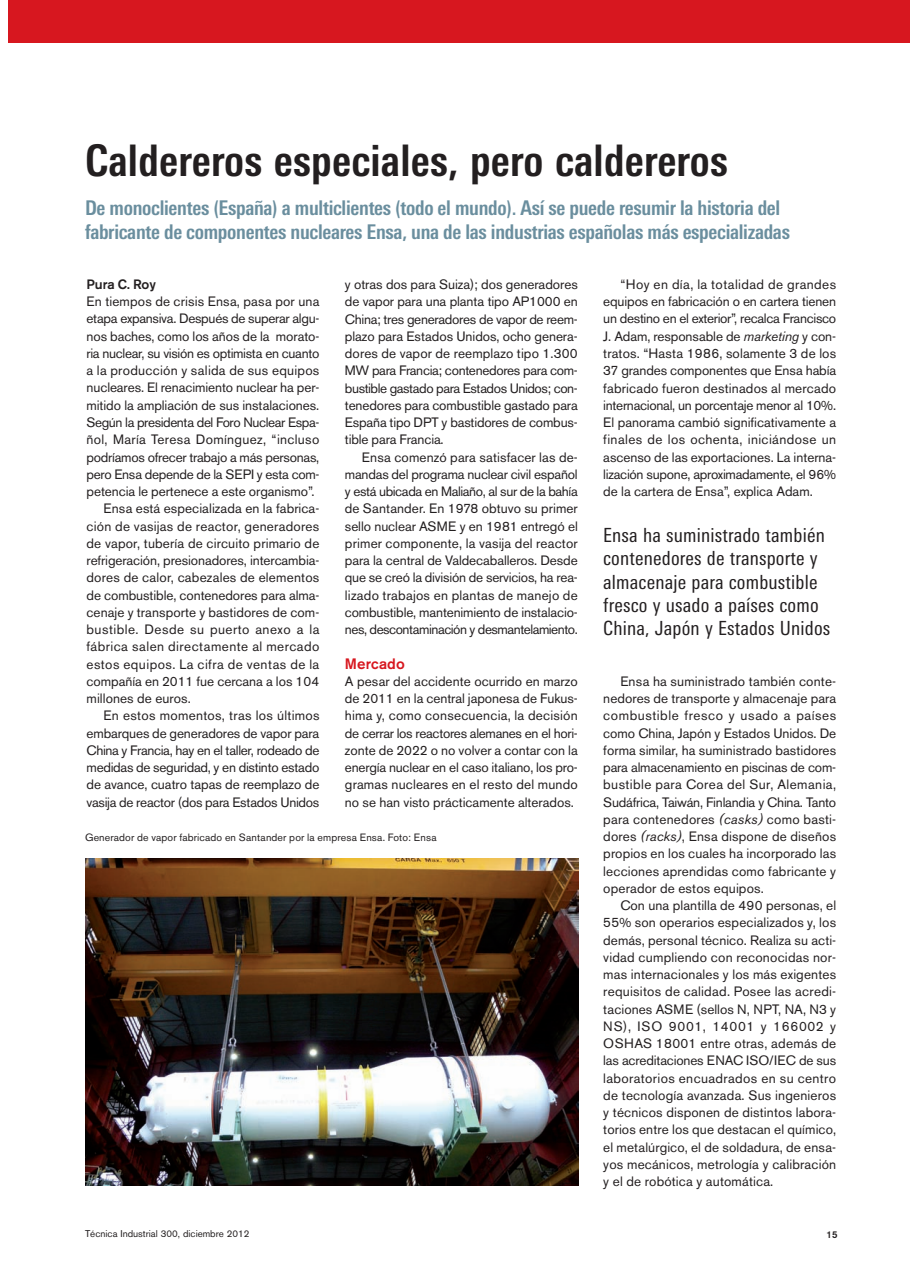
<style>
.page{position:relative;width:910px;height:1280px;background:#fff}
.page>*{position:absolute;margin:0;border:0;box-sizing:border-box;transform-origin:0 0}
.t1{font:700 condensed 43.5px "LT Univers";letter-spacing:.005em;color:#231f20}
.t2{font:700 condensed 20.25px/24px "LT Univers";letter-spacing:-.015em;color:#6a8e9e}
.t3{font:condensed 19.5px/23.2px "LT Univers";letter-spacing:.01em;color:#231f20}
.t4{font:500 15px "Akzidenz Grotesk BE";letter-spacing:.01em;color:#d7171f}
.t5{font:13.5px/17.2px "Akzidenz Grotesk BE";letter-spacing:-.005em;color:#231f20;text-align:justify}
.t6{font:13.5px "Akzidenz Grotesk BE";letter-spacing:-.025em;color:#231f20}
.t7{font:13.5px "Akzidenz Grotesk BE";letter-spacing:.02em;color:#231f20}
.t8{font:13.5px "Akzidenz Grotesk BE";letter-spacing:.035em;color:#231f20}
.t9{font:13.5px "Akzidenz Grotesk BE";letter-spacing:-.03em;color:#231f20}
.t10{font:13.5px "Akzidenz Grotesk BE";letter-spacing:.025em;color:#231f20}
.t11{font:13.5px "Akzidenz Grotesk BE";letter-spacing:.015em;color:#231f20}
.t12{font:13.5px "Akzidenz Grotesk BE";letter-spacing:.03em;color:#231f20}
.t13{font:500 13.5px "Akzidenz Grotesk BE";letter-spacing:-.005em;color:#231f20}
.t14{font:10.5px "Akzidenz Grotesk BE";letter-spacing:.01em;color:#231f20}
.t15{font:9.75px "Akzidenz Grotesk BE";color:#231f20}
.t16{font:500 9.75px "Akzidenz Grotesk BE";color:#231f20}
.s1{font-style:italic}
</style>
<div class="page">
<div style="left:9px;top:0;width:901px;height:43px;background:#d7171f"></div>
<img style="left:85px;top:858px;width:493px;height:327px">
<h1 class="t1" style="left:85px;top:143px;width:644px">Caldereros especiales, pero caldereros</h1>
<h2 class="t2" style="left:85px;top:197px;width:706px">De monoclientes (España) a multiclientes (todo el mundo). Así se puede resumir la historia del fabricante de componentes nucleares Ensa, una de las industrias españolas más especializadas</h2>
<p class="t13" style="left:87px;top:279px;width:71px">Pura C. Roy</p>
<p class="t5" style="left:87px;top:294px;width:234px">En tiempos de crisis Ensa, pasa por una</p>
<p class="t5" style="left:87px;top:312px;width:234px">etapa expansiva. Después de superar algu-</p>
<p class="t5" style="left:87px;top:329px;width:234px">nos baches, como los años de la morato-</p>
<p class="t6" style="left:87px;top:348px;width:234px">ria nuclear, su visión es optimista en cuanto</p>
<p class="t7" style="left:87px;top:366px;width:234px">a la producción y salida de sus equipos</p>
<p class="t5" style="left:87px;top:381px;width:234px">nucleares. El renacimiento nuclear ha per-</p>
<p class="t5" style="left:87px;top:398px;width:234px">mitido la ampliación de sus instalaciones.</p>
<p class="t9" style="left:87px;top:417px;width:234px">Según la presidenta del Foro Nuclear Espa-</p>
<p class="t10" style="left:87px;top:435px;width:234px">ñol, María Teresa Domínguez, “incluso</p>
<p class="t5" style="left:87px;top:450px;width:234px">podríamos ofrecer trabajo a más personas,</p>
<p class="t6" style="left:87px;top:469px;width:234px">pero Ensa depende de la SEPI y esta com-</p>
<p class="t5" style="left:87px;top:484px;width:230px">petencia le pertenece a este organismo”.</p>
<p class="t5" style="left:104px;top:501px;width:217px">Ensa está especializada en la fabrica-</p>
<p class="t7" style="left:87px;top:521px;width:234px">ción de vasijas de reactor, generadores</p>
<p class="t5" style="left:87px;top:536px;width:234px">de vapor, tubería de circuito primario de</p>
<p class="t5" style="left:87px;top:553px;width:234px">refrigeración, presionadores, intercambia-</p>
<p class="t11" style="left:87px;top:573px;width:234px">dores de calor, cabezales de elementos</p>
<p class="t5" style="left:87px;top:588px;width:234px">de combustible, contenedores para alma-</p>
<p class="t5" style="left:87px;top:605px;width:234px">cenaje y transporte y bastidores de com-</p>
<p class="t8" style="left:87px;top:624px;width:234px">bustible. Desde su puerto anexo a la</p>
<p class="t8" style="left:87px;top:642px;width:234px">fábrica salen directamente al mercado</p>
<p class="t12" style="left:87px;top:659px;width:234px">estos equipos. La cifra de ventas de la</p>
<p class="t5" style="left:87px;top:674px;width:234px">compañía en 2011 fue cercana a los 104</p>
<p class="t5" style="left:87px;top:691px;width:106px">millones de euros.</p>
<p class="t7" style="left:104px;top:711px;width:217px">En estos momentos, tras los últimos</p>
<p class="t5" style="left:87px;top:726px;width:234px">embarques de generadores de vapor para</p>
<p class="t6" style="left:87px;top:745px;width:234px">China y Francia, hay en el taller, rodeado de</p>
<p class="t5" style="left:87px;top:760px;width:234px">medidas de seguridad, y en distinto estado</p>
<p class="t5" style="left:87px;top:777px;width:234px">de avance, cuatro tapas de reemplazo de</p>
<p class="t5" style="left:87px;top:795px;width:234px">vasija de reactor (dos para Estados Unidos</p>
<p class="t5" style="left:345px;top:277px;width:234px">y otras dos para Suiza); dos generadores de vapor para una planta tipo AP1000 en China; tres generadores de vapor de reem&shy;plazo para Estados Unidos, ocho genera&shy;dores de vapor de reemplazo tipo 1.300<br>MW para Francia; contenedores para com&shy;bustible gastado para Estados Unidos; con&shy;tenedores para combustible gastado para España tipo DPT y bastidores de combus&shy;tible para Francia.</p>
<p class="t5" style="left:345px;top:450px;width:234px;text-indent:17px">Ensa comenzó para satisfacer las de&shy;mandas del programa nuclear civil español y está ubicada en Maliaño, al sur de la bahía de Santander. En 1978 obtuvo su primer sello nuclear ASME y en 1981 entregó el primer componente, la vasija del reactor para la central de Valdecaballeros. Desde que se creó la división de servicios, ha rea&shy;lizado trabajos en plantas de manejo de combustible, mantenimiento de instalacio&shy;nes, descontaminación y desmantelamiento.</p>
<p class="t4" style="left:345px;top:658px;width:62px">Mercado</p>
<p class="t5" style="left:345px;top:674px;width:234px">A pesar del accidente ocurrido en marzo de 2011 en la central japonesa de Fukus&shy;hima y, como consecuencia, la decisión de cerrar los reactores alemanes en el hori&shy;zonte de 2022 o no volver a contar con la energía nuclear en el caso italiano, los pro&shy;gramas nucleares en el resto del mundo no se han visto prácticamente alterados.</p>
<p class="t14" style="left:85px;top:834px;width:353px">Generador de vapor fabricado en Santander por la empresa Ensa. Foto: Ensa</p>
<p class="t5" style="left:603px;top:277px;width:234px;text-indent:17px">“Hoy en día, la totalidad de grandes equipos en fabricación o en cartera tienen un destino en el exterior”, recalca Francisco J. Adam, responsable de <span class="s1">marketing</span> y con&shy;tratos. “Hasta 1986, solamente 3 de los 37 grandes componentes que Ensa había fabricado fueron destinados al mercado internacional, un porcentaje menor al 10%.<br>El panorama cambió significativamente a finales de los ochenta, iniciándose un ascenso de las exportaciones. La interna&shy;lización supone, aproximadamente, el 96% de la cartera de Ensa”, explica Adam.</p>
<h3 class="t3" style="left:603px;top:525px;width:229px">Ensa ha suministrado también contenedores de transporte y almacenaje para combustible fresco y usado a países como<br>China, Japón y Estados Unidos</h3>
<p class="t5" style="left:603px;top:674px;width:234px;text-indent:17px">Ensa ha suministrado también conte&shy;nedores de transporte y almacenaje para combustible fresco y usado a países como China, Japón y Estados Unidos. De forma similar, ha suministrado bastidores para almacenamiento en piscinas de com&shy;bustible para Corea del Sur, Alemania, Sudáfrica, Taiwán, Finlandia y China. Tanto para contenedores <span class="s1">(casks)</span> como basti&shy;dores <span class="s1">(racks)</span>, Ensa dispone de diseños propios en los cuales ha incorporado las lecciones aprendidas como fabricante y operador de estos equipos.</p>
<p class="t5" style="left:603px;top:898px;width:234px;text-indent:17px">Con una plantilla de 490 personas, el 55% son operarios especializados y, los demás, personal técnico. Realiza su acti&shy;vidad cumpliendo con reconocidas nor&shy;mas internacionales y los más exigentes requisitos de calidad. Posee las acredi&shy;taciones ASME (sellos N, NPT, NA, N3 y NS), ISO 9001, 14001 y 166002 y OSHAS 18001 entre otras, además de las acreditaciones ENAC ISO/IEC de sus laboratorios encuadrados en su centro de tecnología avanzada. Sus ingenieros y técnicos disponen de distintos labora&shy;torios entre los que destacan el químico, el metalúrgico, el de soldadura, de ensa&shy;yos mecánicos, metrología y calibración y el de robótica y automática.</p>
<p class="t15" style="left:85px;top:1230px;width:166px">Técnica Industrial 300, diciembre 2012</p>
<p class="t16" style="left:826px;top:1231px;width:13px">15</p>
</div>
